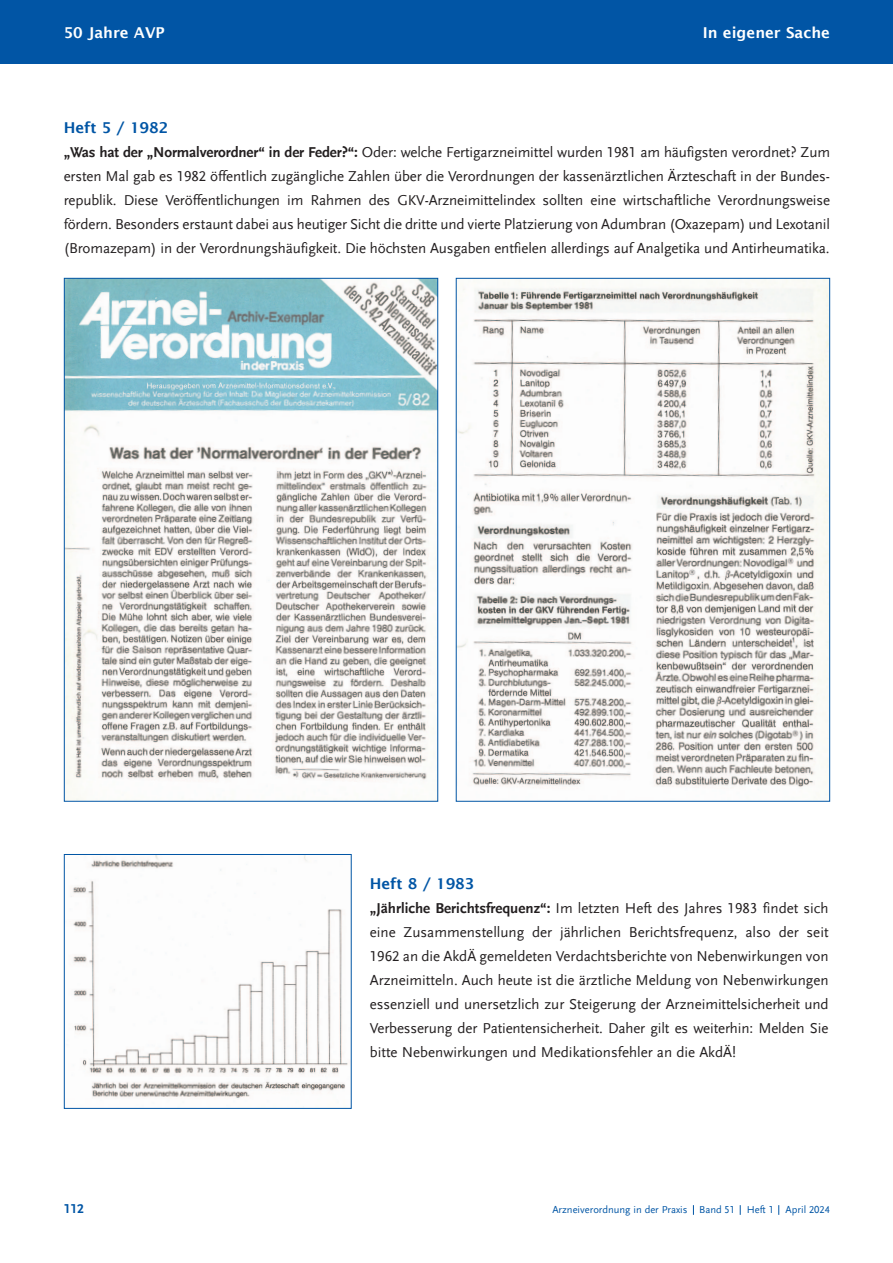
<style>
.page{position:relative;width:893px;height:1263px;background:#fff}
.page>*{position:absolute;margin:0;border:0;box-sizing:border-box;transform-origin:0 0}
.t1{font:15px/24px "Scala Sans LF";letter-spacing:-.005em;color:#231f20;text-align:justify}
.t2{font:600 15px "Lucida Sans";color:#fff}
.t3{font:600 15px "Lucida Sans";color:#0155a5}
.t4{font:700 13.5px "Scala Sans LF";color:#0155a5}
.t5{font:10.5px "Scala Sans LF";color:#0155a5}
.s1{font-weight:700}
</style>
<div class="page">
<div style="left:0;top:0;width:893px;height:64px;background:#0155a5"></div>
<img style="left:458px;top:280px;width:370px;height:517px">
<img style="left:66px;top:280px;width:370px;height:520px">
<img style="left:71px;top:856px;width:277px;height:243px">
<div style="left:64px;top:854px;width:288px;height:255px;border:1px solid #0155a5"></div>
<p class="t2" style="left:64px;top:23px;width:102px">50 Jahre AVP</p>
<p class="t2" style="left:703px;top:23px;width:129px">In eigener Sache</p>
<p class="t3" style="left:64px;top:119px;width:106px">Heft 5 / 1982</p>
<p class="t1" style="left:64px;top:141px;width:768px"><span class="s1">„Was hat der „Normalverordner“ in der Feder?“:</span> Oder: welche Fertigarzneimittel wurden 1981 am häufigsten verordnet? Zum ersten Mal gab es 1982 öffentlich zugängliche Zahlen über die Verordnungen der kassenärztlichen Ärzteschaft in der Bundes&shy;republik. Diese Veröffentlichungen im Rahmen des GKV-Arzneimittelindex sollten eine wirtschaftliche Verordnungsweise fördern. Besonders erstaunt dabei aus heutiger Sicht die dritte und vierte Platzierung von Adumbran (Oxazepam) und Lexotanil (Bromazepam) in der Verordnungshäufigkeit. Die höchsten Ausgaben entfielen allerdings auf Analgetika und Antirheumatika.</p>
<p class="t4" style="left:64px;top:1202px;width:22px">112</p>
<p class="t3" style="left:370px;top:875px;width:106px">Heft 8 / 1983</p>
<p class="t1" style="left:370px;top:897px;width:460px"><span class="s1">„Jährliche Berichtsfrequenz“:</span> Im letzten Heft des Jahres 1983 findet sich eine Zusammenstellung der jährlichen Berichtsfrequenz, also der seit 1962 an die AkdÄ gemeldeten Verdachtsberichte von Nebenwirkungen von Arzneimitteln. Auch heute ist die ärztliche Meldung von Nebenwirkungen essenziell und unersetzlich zur Steigerung der Arzneimittelsicherheit und Verbesserung der Patientensicherheit. Daher gilt es weiterhin: Melden Sie bitte Nebenwirkungen und Medikationsfehler an die AkdÄ!</p>
<p class="t5" style="left:552px;top:1204px;width:279px">Arzneiverordnung in der Praxis Band 51 Heft 1 April 2024</p>
</div>
